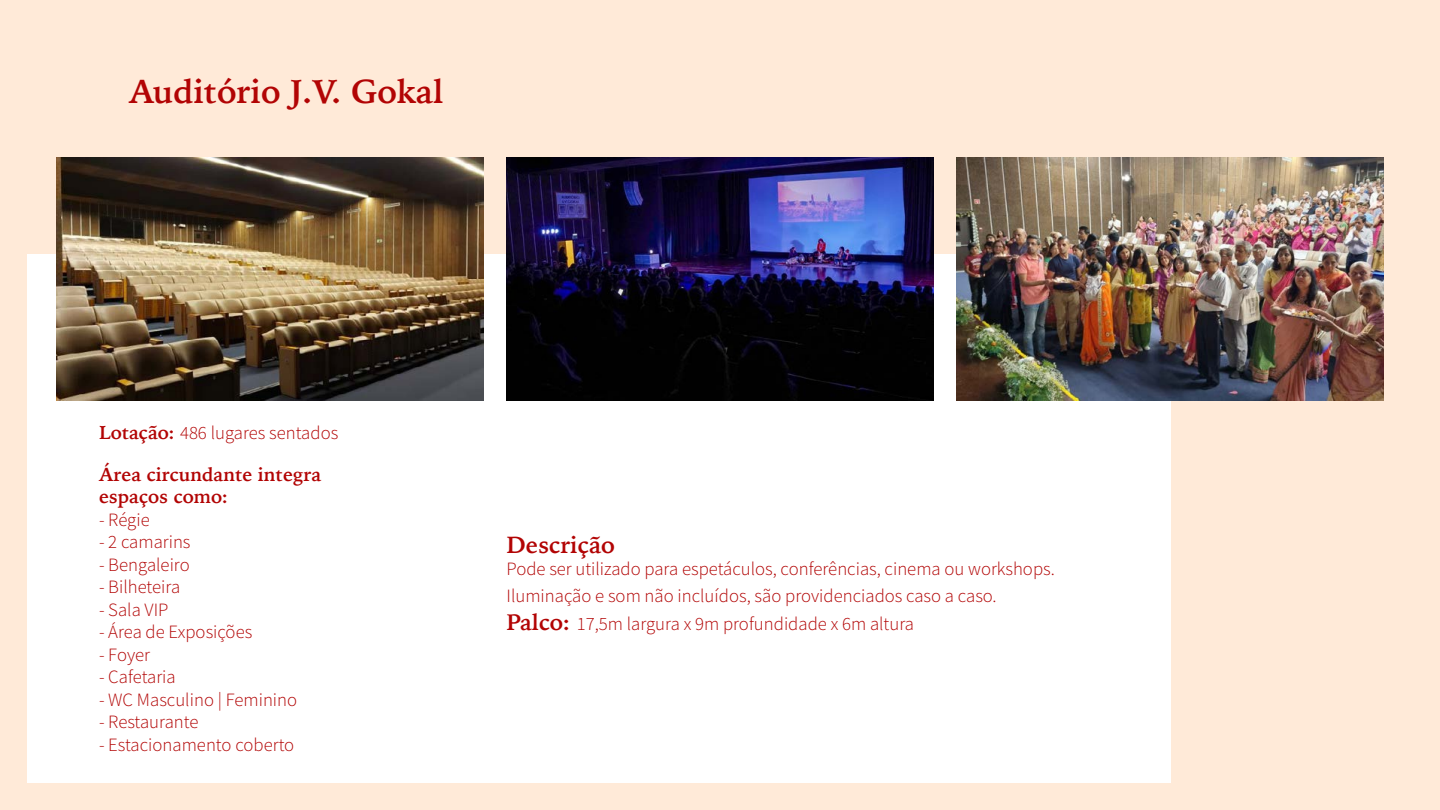
<style>
.page{position:relative;width:1440px;height:810px;background:#fff}
.page>*{position:absolute;margin:0;border:0;box-sizing:border-box;transform-origin:0 0}
.t1{font:700 33px "Iowan Old Style";color:#b20404}
.t2{font:700 23.25px "Iowan Old Style";color:#b20404}
.t3{font:18.75px/27.2px "Source Sans Variable";color:#b20404}
.t4{font:700 18.75px/22.5px "Iowan Old Style";color:#b20404}
.s1{font-family:"Iowan Old Style";font-weight:700}
.s2{font-family:"Iowan Old Style";font-weight:700;font-size:22.5px}
</style>
<div class="page">
<div style="left:0;top:1px;width:1440px;height:809px;background:#ffead8"></div>
<div style="left:27px;top:254px;width:1143px;height:529px;background:#fff"></div>
<img style="left:56px;top:158px;width:427px;height:243px">
<img style="left:507px;top:157px;width:426px;height:244px">
<img style="left:957px;top:157px;width:427px;height:244px">
<h1 class="t1" style="left:129px;top:62px;width:316px">Auditório J.V. Gokal</h1>
<p class="t3" style="left:99px;top:419px;width:241px"><span class="s1">Lotação:</span> 486 lugares sentados</p>
<p class="t4" style="left:99px;top:462px;width:224px">Área circundante integra espaços como:</p>
<p class="t3" style="left:99px;top:506px;width:52px">- Régie</p>
<p class="t3" style="left:99px;top:529px;width:93px">- 2 camarins</p>
<p class="t3" style="left:99px;top:551px;width:92px">- Bengaleiro</p>
<p class="t3" style="left:99px;top:574px;width:83px">- Bilheteira</p>
<p class="t3" style="left:99px;top:596px;width:71px">- Sala VIP</p>
<p class="t3" style="left:99px;top:619px;width:155px">- Área de Exposições</p>
<p class="t3" style="left:99px;top:641px;width:53px">- Foyer</p>
<p class="t3" style="left:99px;top:664px;width:78px">- Cafetaria</p>
<p class="t3" style="left:99px;top:686px;width:200px">- WC Masculino | Feminino</p>
<p class="t3" style="left:99px;top:709px;width:101px">- Restaurante</p>
<p class="t3" style="left:99px;top:731px;width:197px">- Estacionamento coberto</p>
<p class="t2" style="left:507px;top:524px;width:110px">Descrição</p>
<p class="t3" style="left:507px;top:556px;width:550px">Pode ser utilizado para espetáculos, conferências, cinema ou workshops.<br>Iluminação e som não incluídos, são providenciados caso a caso.<br><span class="s2">Palco:</span> 17,5m largura x 9m profundidade x 6m altura</p>
</div>
